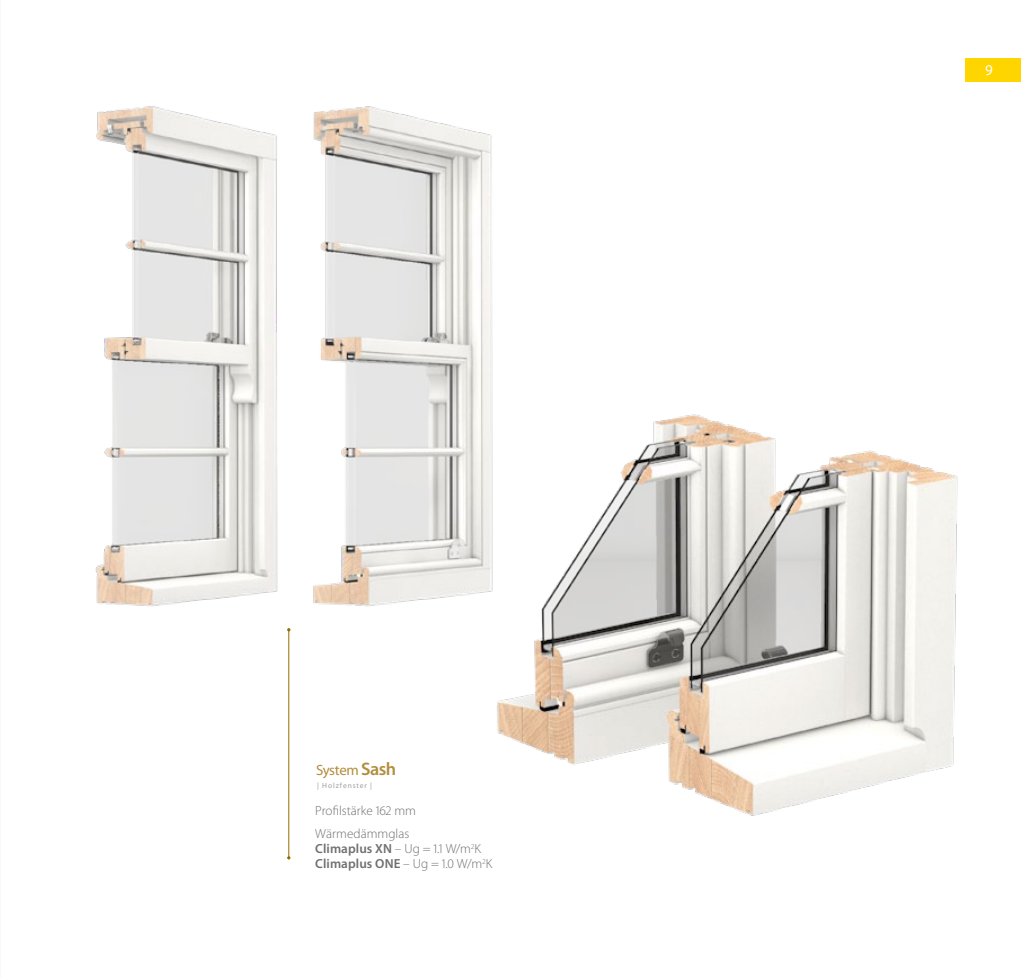
<style>
.page{position:relative;width:1021px;height:978px;background:#fff}
.page>*{position:absolute;margin:0;border:0;box-sizing:border-box;transform-origin:0 0}
.t1{font:15px "Myriad Pro";color:#fff}
.system_nazwa_2{font:14.85px "Myriad Pro";letter-spacing:-.025em;color:#b28d3c}
.t2{font:600 13.2px/14.9px "Myriad Pro";letter-spacing:.005em;color:#706f6f}
.t3{font:300 13.2px/23.2px "Myriad Pro";color:#706f6f}
.t4{font:7.5px "Myriad Pro";letter-spacing:.12em;color:#9d9d9c}
.s1{font-weight:600;font-size:18.15px}
.s2{font-weight:300}
</style>
<div class="page">
<img style="left:95px;top:106px;width:175px;height:501px">
<img style="left:270px;top:106px;width:222px;height:501px">
<img style="left:372px;top:250px;width:586px;height:566px">
<div style="left:965px;top:58px;width:55px;height:24px;background:#ffd500"></div>
<hr style="left:288px;top:630px;width:1px;height:228px;background:#966c00">
<p class="system_nazwa_2" style="left:316px;top:761px;width:82px">System <span class="s1">Sash</span></p>
<p class="t4" style="left:317px;top:781px;width:56px">| Holzfenster |</p>
<p class="t3" style="left:315px;top:799px;width:102px">Profilstärke 162 mm<br>Wärmedämmglas</p>
<p class="t2" style="left:315px;top:842px;width:178px">Climaplus XN <span class="s2">– Ug = 1.1 W/m</span><sup>2</sup><span class="s2">K<br></span>Climaplus ONE <span class="s2">– Ug = 1.0 W/m</span><sup>2</sup><span class="s2">K</span></p>
<p class="t1" style="left:985px;top:60px;width:9px">9</p>
</div>
